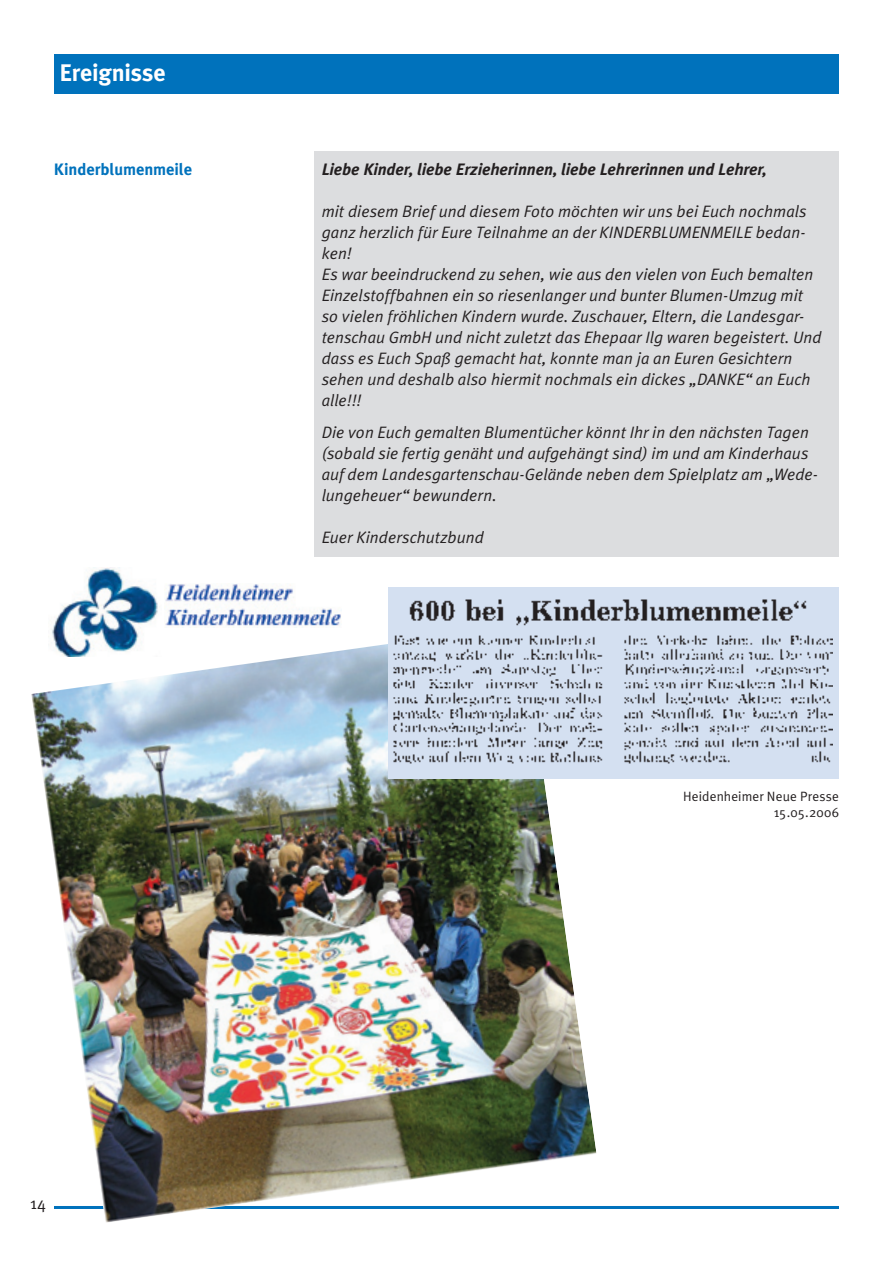
<style>
.page{position:relative;width:893px;height:1263px;background:#fff}
.page>*{position:absolute;margin:0;border:0;box-sizing:border-box;transform-origin:0 0}
.t1{font:700 24px "Meta Plus";letter-spacing:-.01em;color:#fff}
.t2{font:italic 16.5px/21px "Meta Plus Normal";letter-spacing:.005em;color:#231f20}
.t3{font:italic 700 16.5px "Meta Plus";letter-spacing:-.005em;color:#231f20}
.t4{font:700 16.5px "Meta Plus";letter-spacing:-.005em;color:#0072bc}
.t5{font:16.5px "Meta Plus Normal";color:#231f20}
.t6{font:13.5px/16.5px "Meta Plus Normal";letter-spacing:.01em;color:#231f20;text-align:right}
</style>
<div class="page">
<hr style="left:54px;top:1206px;width:785px;height:3px;background:#0072bc">
<div style="left:315px;top:152px;width:524px;height:405px;background:#dcdddf"></div>
<img style="left:31px;top:627px;width:566px;height:596px">
<div style="left:54px;top:54px;width:785px;height:40px;background:#0072bc"></div>
<img style="left:49px;top:568px;width:112px;height:88px">
<img style="left:164px;top:584px;width:178px;height:42px">
<div style="left:388px;top:587px;width:451px;height:191px;background:#d4e0f1"></div>
<img style="left:384px;top:599px;width:449px;height:174px">
<h1 class="t1" style="left:60px;top:59px;width:108px">Ereignisse</h1>
<p class="t4" style="left:54px;top:160px;width:140px">Kinderblumenmeile</p>
<p class="t3" style="left:322px;top:160px;width:447px">Liebe Kinder, liebe Erzieherinnen, liebe Lehrerinnen und Lehrer,</p>
<p class="t2" style="left:322px;top:201px;width:501px">mit diesem Brief und diesem Foto möchten wir uns bei Euch nochmals ganz herzlich für Eure Teilnahme an der KINDERBLUMENMEILE bedan&shy;ken!<br>Es war beeindruckend zu sehen, wie aus den vielen von Euch bemalten Einzelstoffbahnen ein so riesenlanger und bunter Blumen-Umzug mit so vielen fröhlichen Kindern wurde. Zuschauer, Eltern, die Landesgar&shy;tenschau GmbH und nicht zuletzt das Ehepaar Ilg waren begeistert. Und dass es Euch Spaß gemacht hat, konnte man ja an Euren Gesichtern sehen und deshalb also hiermit nochmals ein dickes „DANKE“ an Euch alle!!!</p>
<p class="t2" style="left:322px;top:421px;width:498px">Die von Euch gemalten Blumentücher könnt Ihr in den nächsten Tagen (sobald sie fertig genäht und aufgehängt sind) im und am Kinderhaus auf dem Landesgartenschau-Gelände neben dem Spielplatz am „Wede&shy;lungeheuer“ bewundern.</p>
<p class="t2" style="left:322px;top:526px;width:164px">Euer Kinderschutzbund</p>
<p class="t6" style="left:683px;top:787px;width:157px">Heidenheimer Neue Presse<br>15.05.2006</p>
<p class="t5" style="left:30px;top:1194px;width:17px">14</p>
</div>
